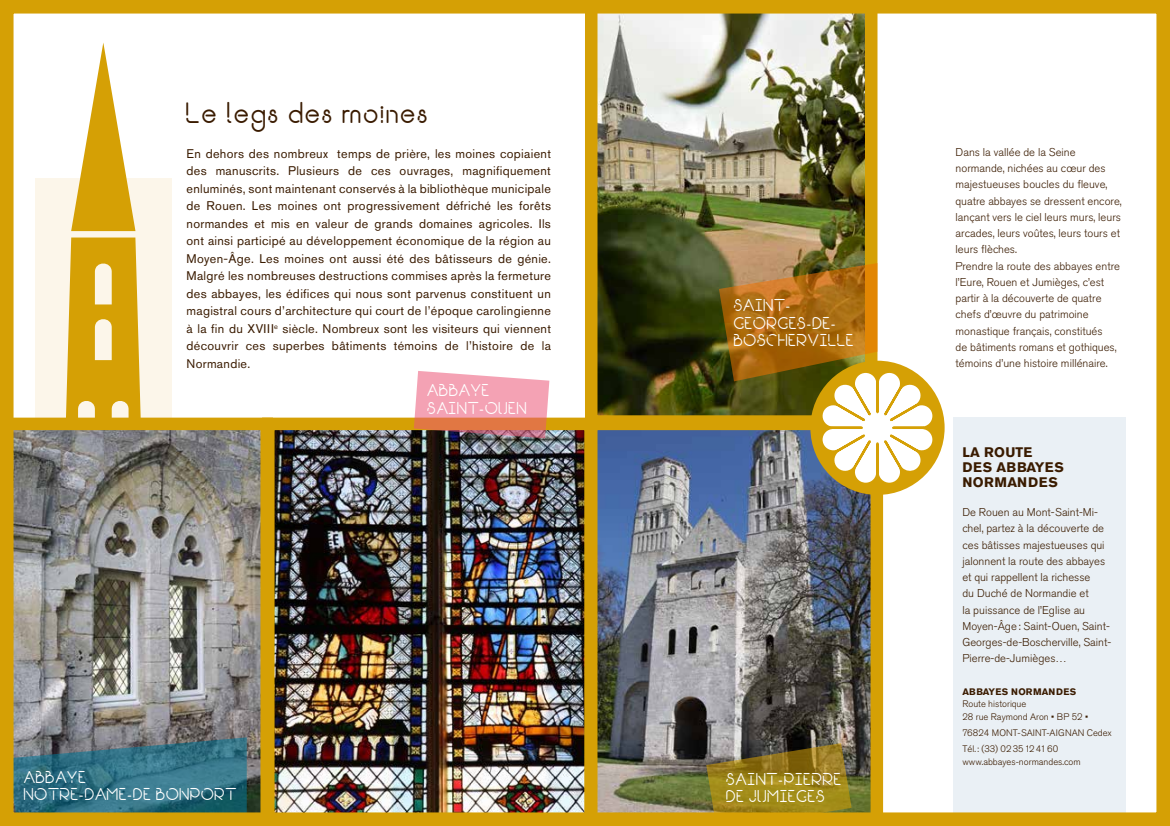
<style>
.page{position:relative;width:1170px;height:826px;background:#fff}
.page>*{position:absolute;margin:0;border:0;box-sizing:border-box;transform-origin:0 0}
.t1{font:700 30px "Break";letter-spacing:.025em;color:#3a1b00}
.t2{font:700 17.5px/17.5px "Break";color:#fff}
.t3{font:700 13.75px/15px "Akzidenz Grotesk Std";letter-spacing:.015em;color:#3a1b00}
.t4{font:12.5px/17.5px "Akzidenz Grotesk Std";letter-spacing:.025em;color:#3a1b00;text-align:justify}
.t5{font:300 11.25px/16.2px "Akzidenz Grotesk Std";color:#3a1b00}
.t6{font:300 9.38px/12.5px "Akzidenz Grotesk Std";color:#3a1b00}
.t7{font:700 9.38px "Akzidenz Grotesk Std";letter-spacing:.025em;color:#3a1b00}
</style>
<div class="page">
<img style="left:0;top:0;width:1169px;height:826px">
<svg style="left:719px;top:263px;width:226px;height:233px"></svg>
<h1 class="t1" style="left:186px;top:102px;width:244px">Le legs des moines</h1>
<p class="t4" style="left:186px;top:144px;width:366px">En dehors des nombreux temps de prière, les moines copiaient des manuscrits. Plusieurs de ces ouvrages, magnifiquement enluminés, sont maintenant conservés à la bibliothèque municipale de Rouen. Les moines ont progressivement défriché les forêts normandes et mis en valeur de grands domaines agricoles. Ils ont ainsi participé au développement économique de la région au Moyen-Âge. Les moines ont aussi été des bâtisseurs de génie.<br>Malgré les nombreuses destructions commises après la fermeture des abbayes, les édifices qui nous sont parvenus constituent un magistral cours d’architecture qui court de l’époque carolingienne à la fin du XVIII<sup>e</sup> siècle. Nombreux sont les visiteurs qui viennent découvrir ces superbes bâtiments témoins de l’histoire de la Normandie.</p>
<h2 class="t2" style="left:427px;top:384px;width:102px">ABBAYE<br>SAINT-OUEN</h2>
<h2 class="t2" style="left:24px;top:770px;width:215px">ABBAYE<br>NOTRE-DAME-DE BONPORT</h2>
<h2 class="t2" style="left:734px;top:299px;width:122px">SAINT-<br>GEORGES-DE-<br>BOSCHERVILLE</h2>
<h2 class="t2" style="left:726px;top:772px;width:117px">SAINT-PIERRE<br>DE JUMIEGES</h2>
<p class="t5" style="left:955px;top:144px;width:168px">Dans la vallée de la Seine normande, nichées au cœur des majestueuses boucles du fleuve, quatre abbayes se dressent encore, lançant vers le ciel leurs murs, leurs arcades, leurs voûtes, leurs tours et leurs flèches.<br>Prendre la route des abbayes entre l’Eure, Rouen et Jumièges, c’est partir à la découverte de quatre chefs d’œuvre du patrimoine monastique français, constitués<br>de bâtiments romans et gothiques, témoins d’une histoire millénaire.</p>
<p class="t3" style="left:962px;top:445px;width:103px">LA ROUTE<br>DES ABBAYES<br>NORMANDES</p>
<p class="t5" style="left:962px;top:504px;width:150px">De Rouen au Mont-Saint-Mi&shy;chel, partez à la découverte de ces bâtisses majestueuses qui jalonnent la route des abbayes et qui rappellent la richesse<br>du Duché de Normandie et<br>la puissance de l’Eglise au<br>Moyen-Âge: Saint-Ouen, Saint-<br>Georges-de-Boscherville, Saint-<br>Pierre-de-Jumièges…</p>
<p class="t7" style="left:962px;top:686px;width:115px">ABBAYES NORMANDES</p>
<p class="t6" style="left:962px;top:698px;width:127px">Route historique<br>28 rue Raymond Aron • BP 52 •</p>
<p class="t6" style="left:962px;top:725px;width:151px;line-height:16.2px">76824 MONT-SAINT-AIGNAN Cedex<br>Tél. : (33) 0235124160</p>
<p class="t6" style="left:962px;top:755px;width:120px">www.abbayes-normandes.com</p>
</div>
